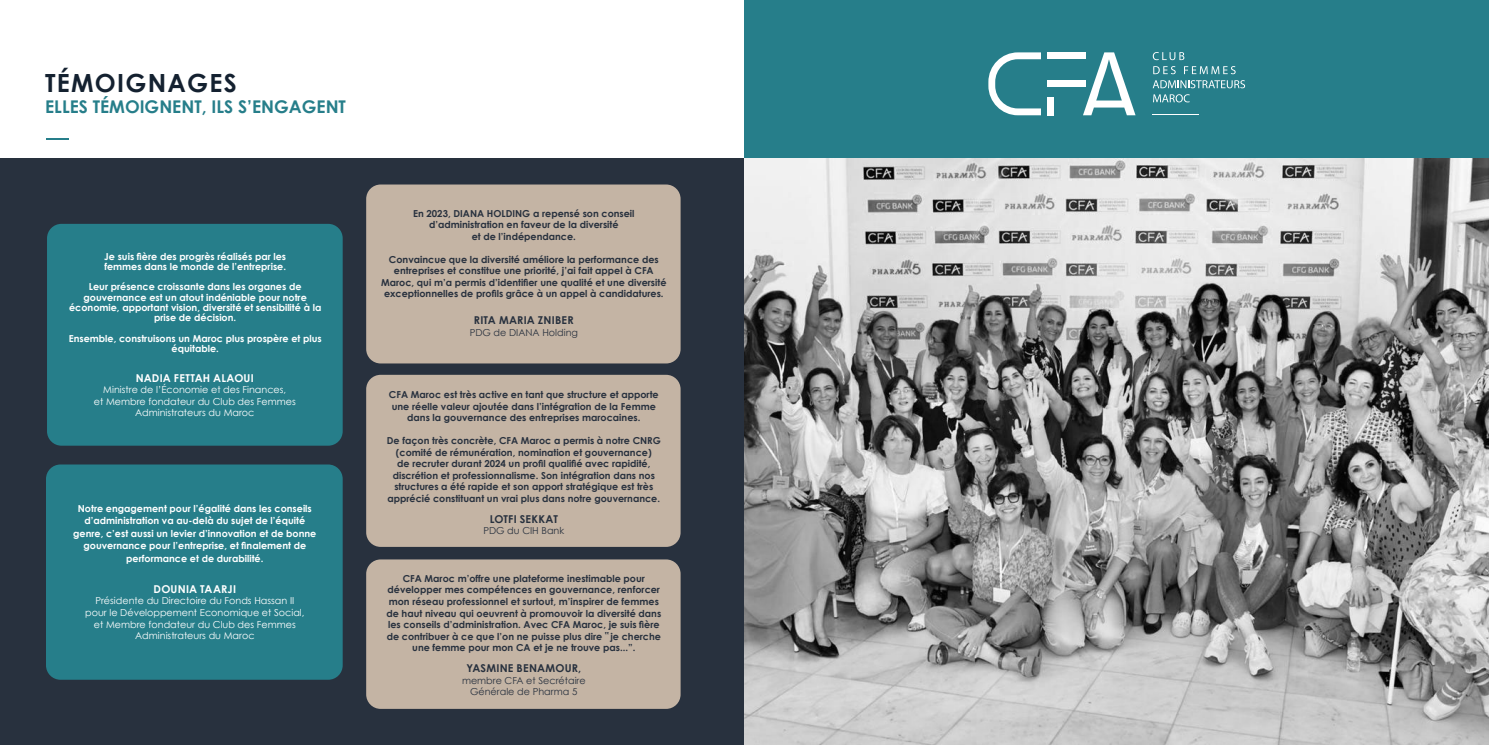
<style>
.page{position:relative;width:1489px;height:745px;background:#fff}
.page>*{position:absolute;margin:0;border:0;box-sizing:border-box;transform-origin:0 0}
.t1{font:700 25px "Century Gothic";letter-spacing:.05em;color:#142130}
.t2{font:700 17.5px "Century Gothic";color:#267e8a}
.t3{font:700 10.75px "Century Gothic";letter-spacing:.02em;color:#28313e}
.t4{font:700 10.75px "Century Gothic";letter-spacing:.015em;color:#fff}
.t5{font:700 9.62px/11.5px "Century Gothic";color:#28313e;text-align:center}
.t6{font:700 9.62px/10.2px "Century Gothic";color:#fff;text-align:center}
.t7{font:9.62px/11.5px "Century Gothic";color:#fff;text-align:center}
.t8{font:9.62px/11.5px "Century Gothic";color:#28313e;text-align:center}
</style>
<div class="page">
<div style="left:0;top:159px;width:744px;height:585px;background:#28313e"></div>
<svg style="left:46px;top:138px;width:22px;height:1px"></svg>
<div style="left:47px;top:224px;width:296px;height:221px;background:#267e8a;border-radius:14px"></div>
<div style="left:366px;top:184px;width:314px;height:179px;background:#c4b4a4;border-radius:14px"></div>
<div style="left:366px;top:559px;width:314px;height:149px;background:#c4b4a4;border-radius:14px"></div>
<div style="left:46px;top:464px;width:297px;height:215px;background:#267e8a;border-radius:14px"></div>
<div style="left:366px;top:374px;width:314px;height:172px;background:#c4b4a4;border-radius:14px"></div>
<div style="left:744px;top:0;width:744px;height:722px;background:#267e8a"></div>
<svg style="left:988px;top:52px;width:52px;height:63px"></svg>
<div style="left:1047px;top:52px;width:38px;height:7px;background:#fff"></div>
<div style="left:1047px;top:80px;width:38px;height:7px;background:#fff"></div>
<div style="left:1047px;top:97px;width:6px;height:18px;background:#fff"></div>
<svg style="left:1083px;top:52px;width:52px;height:63px"></svg>
<svg style="left:1152px;top:52px;width:32px;height:8px"></svg>
<svg style="left:1153px;top:66px;width:22px;height:8px"></svg>
<svg style="left:1184px;top:66px;width:51px;height:8px"></svg>
<svg style="left:1152px;top:80px;width:92px;height:8px"></svg>
<svg style="left:1153px;top:94px;width:36px;height:8px"></svg>
<hr style="left:1152px;top:114px;width:47px;height:1px;background:#fff">
<img style="left:744px;top:159px;width:744px;height:585px">
<h1 class="t1" style="left:45px;top:64px;width:193px">TÉMOIGNAGES</h1>
<h2 class="t2" style="left:45px;top:94px;width:302px">ELLES TÉMOIGNENT, ILS S’ENGAGENT</h2>
<p class="t6" style="left:104px;top:250px;width:183px;text-align:left">Je suis fière des progrès réalisés par les femmes dans le monde de l’entreprise.</p>
<p class="t6" style="left:69px;top:281px;width:254px">Leur présence croissante dans les organes de gouvernance est un atout indéniable pour notre économie, apportant vision, diversité et sensibilité à la prise de décision.</p>
<p class="t6" style="left:69px;top:332px;width:254px">Ensemble, construisons un Maroc plus prospère et plus équitable.</p>
<p class="t4" style="left:136px;top:369px;width:120px">NADIA FETTAH ALAOUI</p>
<p class="t7" style="left:94px;top:383px;width:203px">Ministre de l’Économie et des Finances,<br>et Membre fondateur du Club des Femmes<br>Administrateurs du Maroc</p>
<p class="t6" style="left:73px;top:501px;width:245px;line-height:12.5px">Notre engagement pour l’égalité dans les conseils d’administration va au-delà du sujet de l’équité genre, c’est aussi un levier d’innovation et de bonne gouvernance pour l’entreprise, et finalement de performance et de durabilité.</p>
<p class="t4" style="left:154px;top:580px;width:84px">DOUNIA TAARJI</p>
<p class="t7" style="left:85px;top:594px;width:221px">Présidente du Directoire du Fonds Hassan II pour le Développement Economique et Social, et Membre fondateur du Club des Femmes Administrateurs du Maroc</p>
<p class="t5" style="left:413px;top:207px;width:223px">En 2023, DIANA HOLDING a repensé son conseil d’administration en faveur de la diversité<br>et de l’indépendance.</p>
<p class="t5" style="left:381px;top:253px;width:287px">Convaincue que la diversité améliore la performance des entreprises et constitue une priorité, j’ai fait appel à CFA Maroc, qui m’a permis d’identifier une qualité et une diversité exceptionnelles de profils grâce à un appel à candidatures.</p>
<p class="t3" style="left:474px;top:312px;width:101px">RITA MARIA ZNIBER</p>
<p class="t8" style="left:469px;top:326px;width:110px">PDG de DIANA Holding</p>
<p class="t5" style="left:389px;top:388px;width:271px">CFA Maroc est très active en tant que structure et apporte une réelle valeur ajoutée dans l’intégration de la Femme dans la gouvernance des entreprises marocaines.</p>
<p class="t5" style="left:387px;top:434px;width:276px">De façon très concrète, CFA Maroc a permis à notre CNRG (comité de rémunération, nomination et gouvernance)<br>de recruter durant 2024 un profil qualifié avec rapidité, discrétion et professionnalisme. Son intégration dans nos structures a été rapide et son apport stratégique est très apprécié constituant un vrai plus dans notre gouvernance.</p>
<p class="t3" style="left:489px;top:510px;width:70px">LOTFI SEKKAT</p>
<p class="t8" style="left:483px;top:524px;width:82px">PDG du CIH Bank</p>
<p class="t5" style="left:386px;top:572px;width:276px">CFA Maroc m’offre une plateforme inestimable pour développer mes compétences en gouvernance, renforcer mon réseau professionnel et surtout, m’inspirer de femmes de haut niveau qui oeuvrent à promouvoir la diversité dans les conseils d’administration. Avec CFA Maroc, je suis fière de contribuer à ce que l’on ne puisse plus dire je cherche une femme pour mon CA et je ne trouve pas...”.</p>
<p class="t3" style="left:466px;top:659px;width:116px">YASMINE BENAMOUR,</p>
<p class="t8" style="left:462px;top:674px;width:125px">membre CFA et Secrétaire<br>Générale de Pharma 5</p>
</div>
